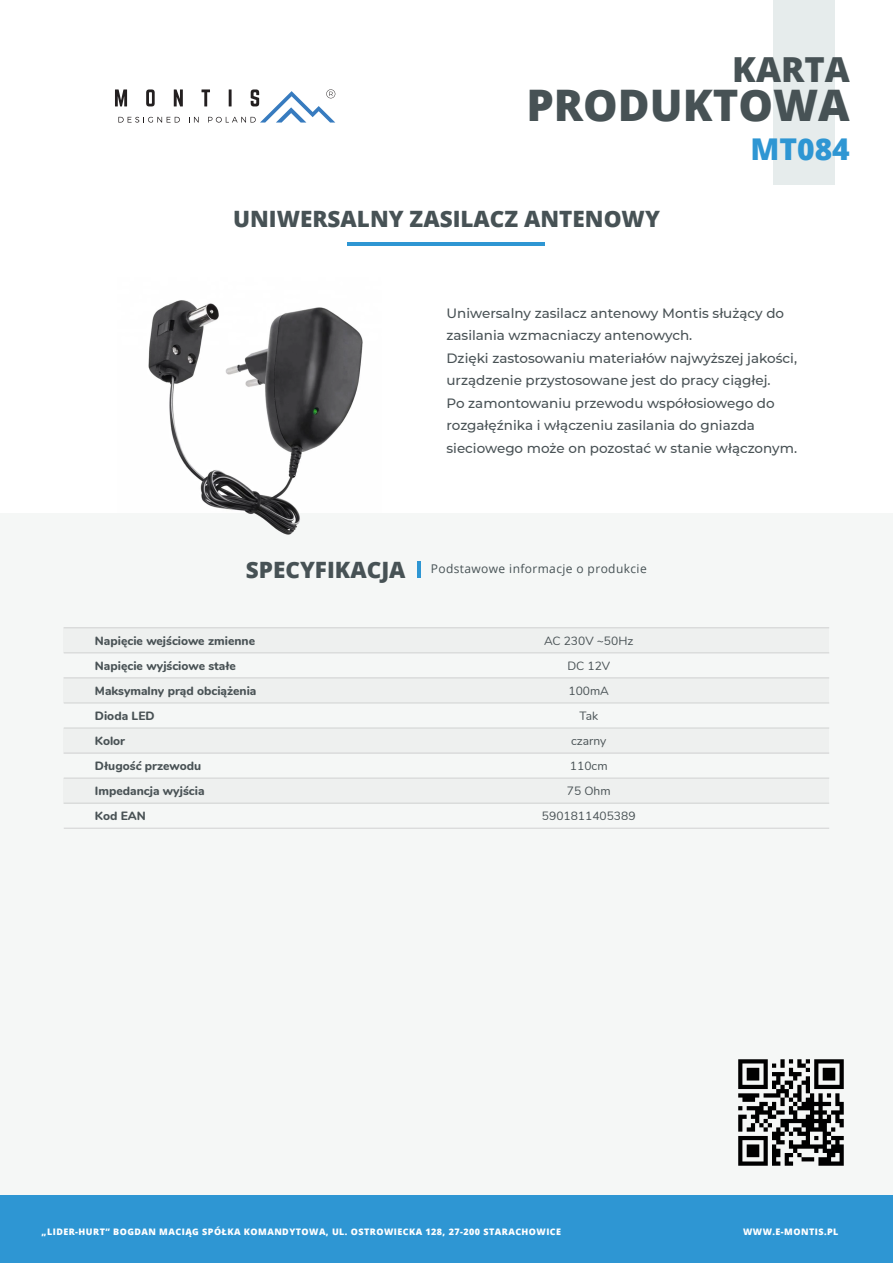
<style>
.page{position:relative;width:893px;height:1263px;background:#fff}
.page>*{position:absolute;margin:0;border:0;box-sizing:border-box;transform-origin:0 0}
.t1{font:800 43.5px "Open Sans";color:#475255}
.t2{font:800 34.5px "Open Sans";color:#475255}
.t3{font:800 30px "Open Sans";color:#2e96d3}
.t4{font:800 22.5px "Open Sans";color:#475255}
.t5{font:500 13.5px/22.5px "Montserrat";color:#495255}
.t6{font:800 12px "Nunito";color:#495255}
.t7{font:12px "Nunito";color:#495255}
.t8{font:12px "Open Sans";letter-spacing:.03em;color:#475255}
.t9{font:800 9px "Open Sans";letter-spacing:.05em;color:#fff}
.s1{font-weight:800;font-size:22.5px}
</style>
<div class="page">
<div style="left:773px;top:0;width:61px;height:184px;background:#e6ecec"></div>
<div style="left:0;top:1195px;width:893px;height:68px;background:#2e96d3"></div>
<svg style="left:115px;top:89px;width:12px;height:17px"></svg>
<svg style="left:146px;top:89px;width:9px;height:17px"></svg>
<svg style="left:174px;top:89px;width:9px;height:17px"></svg>
<svg style="left:118px;top:117px;width:62px;height:6px"></svg>
<svg style="left:189px;top:89px;width:146px;height:34px"></svg>
<div style="left:0;top:513px;width:893px;height:682px;background:#f5f7f6"></div>
<div style="left:64px;top:628px;width:765px;height:25px;background:#eef0ef"></div>
<div style="left:64px;top:678px;width:765px;height:25px;background:#eef0ef"></div>
<div style="left:64px;top:728px;width:765px;height:25px;background:#eef0ef"></div>
<div style="left:64px;top:778px;width:765px;height:25px;background:#eef0ef"></div>
<hr style="left:64px;top:627px;width:765px;height:1px;background:#d1d2d2">
<hr style="left:64px;top:653px;width:765px;height:1px;background:#d1d2d2">
<hr style="left:64px;top:678px;width:765px;height:1px;background:#d1d2d2">
<hr style="left:64px;top:703px;width:765px;height:1px;background:#d1d2d2">
<hr style="left:64px;top:728px;width:765px;height:1px;background:#d1d2d2">
<hr style="left:64px;top:753px;width:765px;height:1px;background:#d1d2d2">
<hr style="left:64px;top:778px;width:765px;height:1px;background:#d1d2d2">
<hr style="left:64px;top:803px;width:765px;height:1px;background:#d1d2d2">
<hr style="left:64px;top:828px;width:765px;height:1px;background:#d1d2d2">
<hr style="left:417px;top:561px;width:4px;height:17px;background:#2e96d3">
<img style="left:738px;top:1059px;width:106px;height:107px">
<img style="left:148px;top:300px;width:215px;height:235px">
<hr style="left:348px;top:242px;width:197px;height:4px;background:#2e96d3">
<h2 class="t2" style="left:732px;top:43px;width:119px">KARTA</h2>
<h1 class="t1" style="left:526px;top:72px;width:325px">PRODUKTOWA</h1>
<h3 class="t3" style="left:750px;top:126px;width:101px">MT084</h3>
<h3 class="t4" style="left:233px;top:202px;width:428px">UNIWERSALNY ZASILACZ ANTENOWY</h3>
<p class="t5" style="left:446px;top:301px;width:352px">Uniwersalny zasilacz antenowy Montis służący do zasilania wzmacniaczy antenowych.<br>Dzięki zastosowaniu materiałów najwyższej jakości, urządzenie przystosowane jest do pracy ciągłej.<br>Po zamontowaniu przewodu współosiowego do rozgałęźnika i włączeniu zasilania do gniazda sieciowego może on pozostać w stanie włączonym.</p>
<p class="t8" style="left:246px;top:561px;width:402px"><span class="s1">SPECYFIKACJA</span> Podstawowe informacje o produkcie</p>
<p class="t6" style="left:95px;top:632px;width:162px">Napięcie wejściowe zmienne</p>
<p class="t7" style="left:544px;top:632px;width:91px">AC 230V ~50Hz</p>
<p class="t6" style="left:95px;top:657px;width:143px">Napięcie wyjściowe stałe</p>
<p class="t7" style="left:567px;top:657px;width:44px">DC 12V</p>
<p class="t6" style="left:95px;top:682px;width:163px">Maksymalny prąd obciążenia</p>
<p class="t7" style="left:568px;top:682px;width:42px">100mA</p>
<p class="t6" style="left:95px;top:707px;width:61px">Dioda LED</p>
<p class="t7" style="left:579px;top:707px;width:20px">Tak</p>
<p class="t6" style="left:95px;top:732px;width:32px">Kolor</p>
<p class="t7" style="left:571px;top:732px;width:37px">czarny</p>
<p class="t6" style="left:95px;top:757px;width:108px">Długość przewodu</p>
<p class="t7" style="left:570px;top:757px;width:39px">110cm</p>
<p class="t6" style="left:95px;top:782px;width:111px">Impedancja wyjścia</p>
<p class="t7" style="left:567px;top:782px;width:45px">75 Ohm</p>
<p class="t6" style="left:95px;top:807px;width:52px">Kod EAN</p>
<p class="t7" style="left:542px;top:807px;width:95px">5901811405389</p>
<p class="t9" style="left:42px;top:1225px;width:521px">„LIDER-HURT” BOGDAN MACIĄG SPÓŁKA KOMANDYTOWA, UL. OSTROWIECKA 128, 27-200 STARACHOWICE</p>
<p class="t9" style="left:743px;top:1225px;width:97px">WWW.E-MONTIS.PL</p>
</div>
